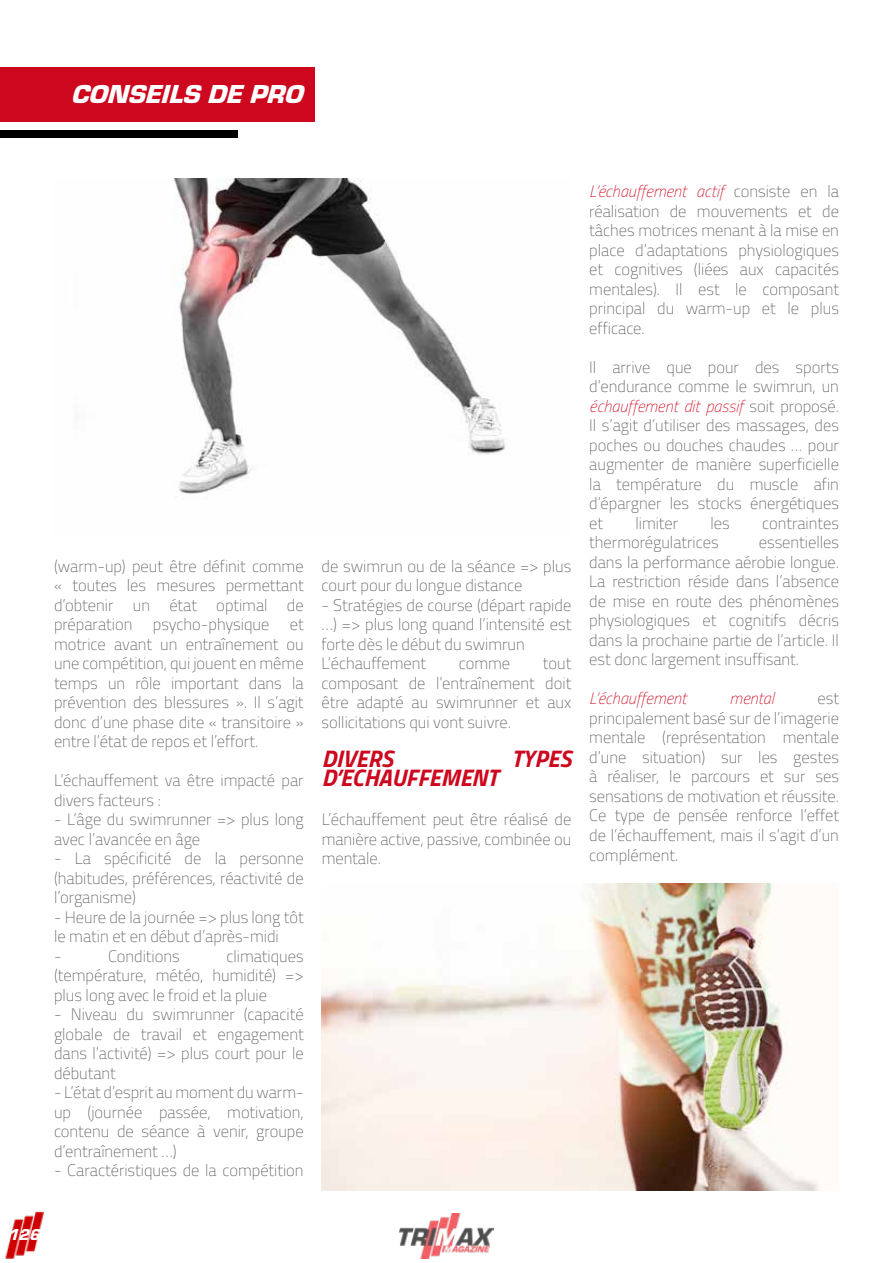
<style>
.page{position:relative;width:893px;height:1263px;background:#fff}
.page>*{position:absolute;margin:0;border:0;box-sizing:border-box;transform-origin:0 0}
.t1{font:italic 900 27px "Eurostile";color:#fff}
.t2{font:italic 700 24px "Titillium Web";color:#cd071e}
.t3{font:100 16.5px/19.5px "Titillium Web";color:#58585a;text-align:justify}
.t4{font:italic 100 16.5px "Titillium Web";color:#cd071e}
.t5{font:italic 900 16.5px "Eurostile";color:#fff}
.s1{font-style:italic;color:#cd071e}
</style>
<div class="page">
<img style="left:174px;top:179px;width:336px;height:320px">
<img style="left:5px;top:1211px;width:39px;height:48px">
<img style="left:399px;top:1214px;width:95px;height:45px">
<div style="left:0;top:83px;width:237px;height:55px;background:#000"></div>
<div style="left:0;top:76px;width:292px;height:54px;background:#fff"></div>
<div style="left:0;top:67px;width:315px;height:55px;background:#cd071e"></div>
<img style="left:322px;top:883px;width:497px;height:308px">
<h1 class="t1" style="left:71px;top:79px;width:233px">CONSEILS DE PRO</h1>
<p class="t3" style="left:54px;top:555px;width:251px">(warm-up) peut être définit comme « toutes les mesures permettant d’obtenir un état optimal de préparation psycho-physique et motrice avant un entraînement ou une compétition, qui jouent en même temps un rôle important dans la prévention des blessures ». Il s’agit donc d’une phase dite « transitoire » entre l’état de repos et l’effort.</p>
<p class="t3" style="left:54px;top:770px;width:251px">L’échauffement va être impacté par divers facteurs :</p>
<p class="t3" style="left:54px;top:809px;width:251px">- L’âge du swimrunner =&gt; plus long avec l’avancée en âge</p>
<p class="t3" style="left:54px;top:848px;width:251px">- La spécificité de la personne (habitudes, préférences, réactivité de l’organisme)</p>
<p class="t3" style="left:54px;top:906px;width:251px;text-align:left">- Heure de la journée =&gt; plus long tôt le matin et en début d’après-midi<br>-</p>
<p class="t3" style="left:54px;top:945px;width:251px;text-indent:172px">climatiques (température, météo, humidité) =&gt; plus long avec le froid et la pluie</p>
<p class="t3" style="left:54px;top:1004px;width:251px">- Niveau du swimrunner (capacité globale de travail et engagement dans l’activité) =&gt; plus court pour le débutant</p>
<p class="t3" style="left:54px;top:1082px;width:251px">- L’état d’esprit au moment du warm&shy;up (journée passée, motivation, contenu de séance à venir, groupe d’entraînement …)</p>
<p class="t3" style="left:54px;top:1160px;width:251px">- Caractéristiques de la compétition</p>
<p class="t3" style="left:108px;top:945px;width:73px">Conditions</p>
<p class="t3" style="left:322px;top:555px;width:251px">de swimrun ou de la séance =&gt; plus court pour du longue distance</p>
<p class="t3" style="left:322px;top:594px;width:251px;text-align:left">- Stratégies de course (départ rapide …) =&gt; plus long quand l’intensité est forte dès le début du swimrun<br>L’échauffement</p>
<p class="t3" style="left:322px;top:653px;width:251px;text-indent:221px">tout composant de l’entraînement doit être adapté au swimrunner et aux sollicitations qui vont suivre.</p>
<h2 class="t2" style="left:322px;top:739px;width:73px">DIVERS</h2>
<h2 class="t2" style="left:511px;top:739px;width:61px">TYPES</h2>
<h2 class="t2" style="left:322px;top:759px;width:178px">D’ECHAUFFEMENT</h2>
<p class="t3" style="left:322px;top:809px;width:251px">L’échauffement peut être réalisé de manière active, passive, combinée ou mentale.</p>
<p class="t3" style="left:459px;top:653px;width:53px">comme</p>
<p class="t3" style="left:589px;top:181px;width:251px"><span class="s1">L’échauffement actif</span> consiste en la réalisation de mouvements et de tâches motrices menant à la mise en place d’adaptations physiologiques et cognitives (liées aux capacités mentales). Il est le composant principal du warm-up et le plus efficace.</p>
<p class="t3" style="left:589px;top:357px;width:251px">Il arrive que pour des sports d’endurance comme le swimrun, un <span class="s1">échauffement dit passif</span> soit proposé.<br>Il s’agit d’utiliser des massages, des poches ou douches chaudes … pour augmenter de manière superficielle la température du muscle afin d’épargner les stocks énergétiques et</p>
<p class="t3" style="left:635px;top:513px;width:44px">limiter</p>
<p class="t3" style="left:711px;top:513px;width:21px">les</p>
<p class="t3" style="left:762px;top:513px;width:78px">contraintes</p>
<p class="t3" style="left:589px;top:532px;width:131px">thermorégulatrices</p>
<p class="t3" style="left:589px;top:532px;width:251px;text-indent:169px">essentielles dans la performance aérobie longue.<br>La restriction réside dans l’absence de mise en route des phénomènes physiologiques et cognitifs décris dans la prochaine partie de l’article. Il est donc largement insuffisant.</p>
<p class="t4" style="left:589px;top:687px;width:99px">L’échauffement</p>
<p class="t4" style="left:730px;top:687px;width:46px">mental</p>
<p class="t3" style="left:589px;top:688px;width:251px;text-indent:228px">est principalement basé sur de l’imagerie mentale (représentation mentale d’une situation) sur les gestes à réaliser, le parcours et sur ses sensations de motivation et réussite.<br>Ce type de pensée renforce l’effet de l’échauffement, mais il s’agit d’un complément.</p>
<p class="t5" style="left:8px;top:1226px;width:33px">126</p>
</div>
